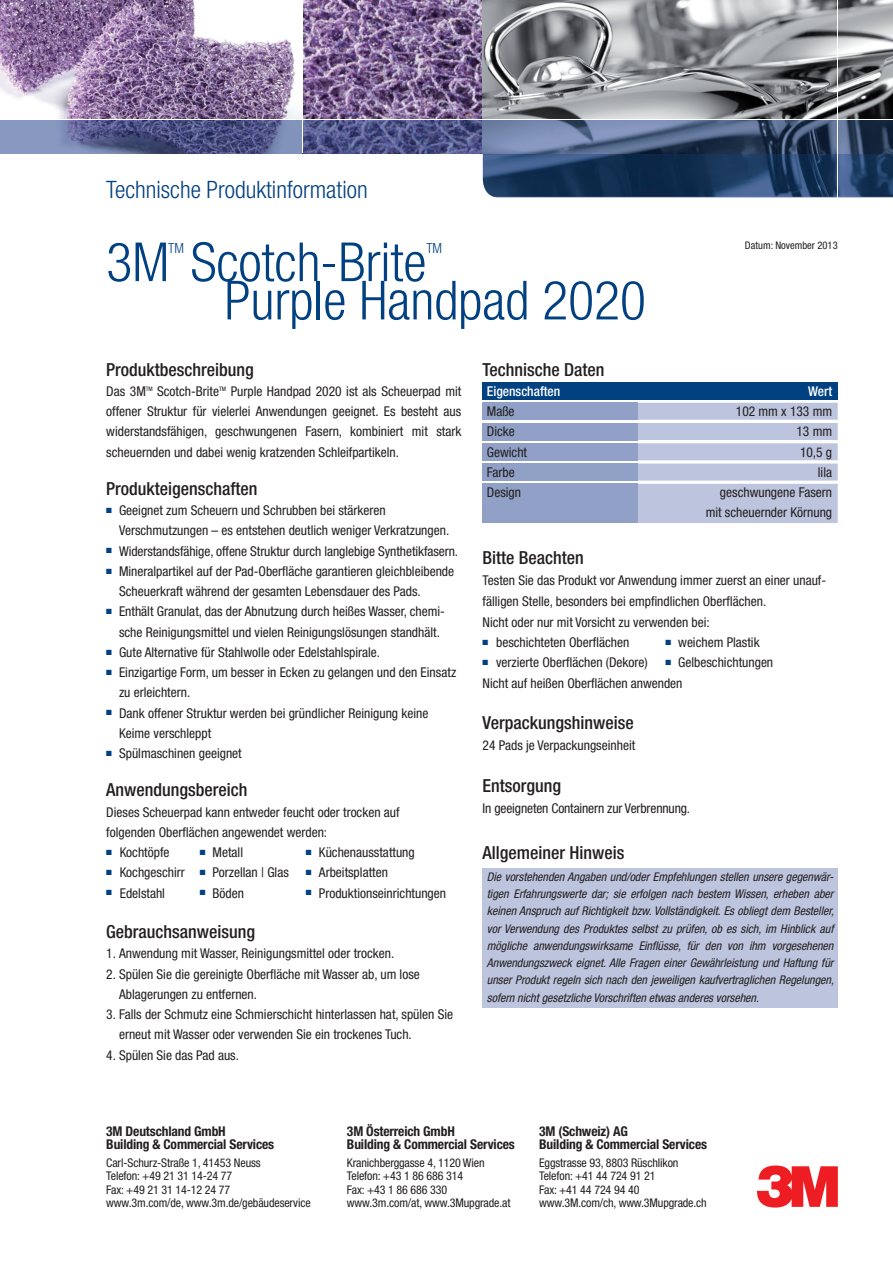
<style>
.page{position:relative;width:893px;height:1263px;background:#fff}
.page>*{position:absolute;margin:0;border:0;box-sizing:border-box;transform-origin:0 0}
.t1{font:60px "Logo 3 Mps";color:#ee1d23}
.t2{font:300 condensed 54px "Helvetica Neue";color:#014081}
.t3{font:300 condensed 24px "Helvetica Neue";color:#014081}
.t4{font:500 condensed 18px "Helvetica Neue";color:#231f20}
.t5{font:300 condensed 13.95px "Helvetica Neue";color:#014081}
.t6{font:condensed 13.5px/20.2px "Helvetica Neue";color:#231f20}
.t7{font:700 condensed 13.5px/13.5px "Helvetica Neue";letter-spacing:-.01em;color:#231f20}
.t8{font:500 condensed 13.5px "Helvetica Neue";color:#fff}
.t9{font:italic condensed 12px/17.2px "Helvetica Neue";letter-spacing:-.005em;color:#231f20;text-align:justify}
.t10{font:condensed 12px/13.5px "Helvetica Neue";letter-spacing:-.01em;color:#231f20}
.t11{font:condensed 10.5px "Helvetica Neue";color:#231f20}
.s1{font-size:13.5px;color:#fff}
</style>
<div class="page">
<svg style="left:483px;top:403px;width:355px;height:120px;background:#bdc4dd"></svg>
<div style="left:483px;top:484px;width:155px;height:39px;background:#90a0c6"></div>
<div style="left:483px;top:463px;width:155px;height:18px;background:#90a0c6"></div>
<div style="left:483px;top:403px;width:155px;height:17px;background:#90a0c6"></div>
<div style="left:483px;top:383px;width:355px;height:17px;background:#014081"></div>
<img style="left:303px;top:0;width:180px;height:153px">
<img style="left:0;top:0;width:302px;height:153px">
<svg style="left:483px;top:0;width:410px;height:153px;background:#838992"></svg>
<svg style="left:495px;top:197px;width:398px;height:1px"></svg>
<img style="left:483px;top:153px;width:410px;height:44px">
<hr style="left:0;top:119px;width:893px;height:1px;background:#fff">
<hr style="left:837px;top:0;width:1px;height:198px;background:#fff">
<div style="left:483px;top:868px;width:355px;height:139px;background:#bdc4dd"></div>
<h3 class="t3" style="left:106px;top:175px;width:263px">Technische Produktinformation</h3>
<h2 class="t2" style="left:106px;top:231px;width:322px">3M Scotch-Brite</h2>
<p class="t5" style="left:168px;top:240px;width:17px">TM</p>
<p class="t5" style="left:426px;top:240px;width:17px">TM</p>
<h2 class="t2" style="left:225px;top:269px;width:423px">Purple Handpad 2020</h2>
<p class="t11" style="left:745px;top:240px;width:94px">Datum: November 2013</p>
<h3 class="t4" style="left:106px;top:358px;width:149px">Produktbeschreibung</h3>
<p class="t6" style="left:106px;top:381px;width:357px;text-align:justify">Das 3M<sup>TM</sup> Scotch-Brite<sup>TM</sup> Purple Handpad 2020 ist als Scheuerpad mit offener Struktur für vielerlei Anwendungen geeignet. Es besteht aus widerstandsfähigen, geschwungenen Fasern, kombiniert mit stark scheuernden und dabei wenig kratzenden Schleifpartikeln.</p>
<h3 class="t4" style="left:106px;top:478px;width:220px">Produkteigenschaften<span class="s1">igenschaften</span></h3>
<p class="t6" style="left:119px;top:500px;width:332px;text-indent:-13px"><sup>■</sup> Geeignet zum Scheuern und Schrubben bei stärkeren<br>Verschmutzungen – es entstehen deutlich weniger Verkratzungen.</p>
<p class="t6" style="left:106px;top:541px;width:353px"><sup>■</sup> Widerstandsfähige, offene Struktur durch langlebige Synthetikfasern.</p>
<p class="t6" style="left:119px;top:561px;width:337px;text-indent:-13px"><sup>■</sup> Mineralpartikel auf der Pad-Oberfläche garantieren gleichbleibende<br>Scheuerkraft während der gesamten Lebensdauer des Pads.</p>
<p class="t6" style="left:106px;top:601px;width:340px;text-align:center"><sup>■</sup> Enthält Granulat, das der Abnutzung durch heißes Wasser, chemi&shy;sche Reinigungsmittel und vielen Reinigungslösungen standhält.</p>
<p class="t6" style="left:106px;top:642px;width:275px"><sup>■</sup> Gute Alternative für Stahlwolle oder Edelstahlspirale.</p>
<p class="t6" style="left:119px;top:662px;width:339px;text-indent:-13px"><sup>■</sup> Einzigartige Form, um besser in Ecken zu gelangen und den Einsatz zu erleichtern.</p>
<p class="t6" style="left:119px;top:703px;width:311px;text-indent:-13px"><sup>■</sup> Dank offener Struktur werden bei gründlicher Reinigung keine<br>Keime verschleppt</p>
<p class="t6" style="left:106px;top:743px;width:137px"><sup>■</sup> Spülmaschinen geeignet</p>
<h3 class="t4" style="left:106px;top:779px;width:143px">Anwendungsbereich</h3>
<p class="t6" style="left:106px;top:802px;width:295px">Dieses Scheuerpad kann entweder feucht oder trocken auf folgenden Oberflächen angewendet werden:</p>
<p class="t6" style="left:106px;top:842px;width:65px"><sup>■</sup> Kochtöpfe</p>
<p class="t6" style="left:200px;top:842px;width:45px"><sup>■</sup> Metall</p>
<p class="t6" style="left:306px;top:842px;width:110px"><sup>■</sup> Küchenausstattung</p>
<p class="t6" style="left:106px;top:862px;width:184px"><sup>■</sup> Kochgeschirr <sup>■</sup> Porzellan | Glas</p>
<p class="t6" style="left:306px;top:862px;width:84px"><sup>■</sup> Arbeitsplatten</p>
<p class="t6" style="left:106px;top:883px;width:60px"><sup>■</sup> Edelstahl</p>
<p class="t6" style="left:200px;top:883px;width:46px"><sup>■</sup> Böden</p>
<p class="t6" style="left:306px;top:883px;width:142px"><sup>■</sup> Produktionseinrichtungen</p>
<h3 class="t4" style="left:106px;top:921px;width:150px">Gebrauchsanweisung</h3>
<p class="t6" style="left:106px;top:943px;width:290px">1. Anwendung mit Wasser, Reinigungsmittel oder trocken.</p>
<p class="t6" style="left:119px;top:964px;width:302px;text-indent:-13px">2. Spülen Sie die gereinigte Oberfläche mit Wasser ab, um lose<br>Ablagerungen zu entfernen.</p>
<p class="t6" style="left:119px;top:1004px;width:336px;text-indent:-13px">3. Falls der Schmutz eine Schmierschicht hinterlassen hat, spülen Sie erneut mit Wasser oder verwenden Sie ein trockenes Tuch.</p>
<p class="t6" style="left:106px;top:1045px;width:134px">4. Spülen Sie das Pad aus.</p>
<h3 class="t4" style="left:483px;top:358px;width:123px">Technische Daten</h3>
<p class="t8" style="left:487px;top:383px;width:75px">Eigenschaften</p>
<p class="t8" style="left:808px;top:383px;width:26px">Wert</p>
<p class="t6" style="left:487px;top:401px;width:29px">Maße</p>
<p class="t6" style="left:736px;top:401px;width:98px">102 mm x 133 mm</p>
<p class="t6" style="left:487px;top:421px;width:29px">Dicke</p>
<p class="t6" style="left:796px;top:421px;width:37px">13 mm</p>
<p class="t6" style="left:487px;top:442px;width:42px">Gewicht</p>
<p class="t6" style="left:800px;top:442px;width:34px">10,5 g</p>
<p class="t6" style="left:487px;top:462px;width:29px">Farbe</p>
<p class="t6" style="left:818px;top:462px;width:16px">lila</p>
<p class="t6" style="left:487px;top:482px;width:36px">Design</p>
<p class="t6" style="left:706px;top:482px;width:128px;text-align:right">geschwungene Fasern mit scheuernder Körnung</p>
<h3 class="t4" style="left:483px;top:546px;width:103px">Bitte Beachten</h3>
<p class="t6" style="left:483px;top:569px;width:345px;line-height:21px">Testen Sie das Produkt vor Anwendung immer zuerst an einer unauf&shy;fälligen Stelle, besonders bei empfindlichen Oberflächen.<br>Nicht oder nur mit Vorsicht zu verwenden bei:</p>
<p class="t6" style="left:483px;top:632px;width:148px"><sup>■</sup> beschichteten Oberflächen</p>
<p class="t6" style="left:665px;top:632px;width:96px"><sup>■</sup> weichem Plastik</p>
<p class="t6" style="left:483px;top:652px;width:167px"><sup>■</sup> verzierte Oberflächen (Dekore)</p>
<p class="t6" style="left:483px;top:652px;width:292px;line-height:21px;text-indent:183px"><sup>■</sup> Gelbeschichtungen<br>Nicht auf heißen Oberflächen anwenden</p>
<h3 class="t4" style="left:483px;top:712px;width:153px">Verpackungshinweise</h3>
<p class="t6" style="left:483px;top:735px;width:154px">24 Pads je Verpackungseinheit</p>
<h3 class="t4" style="left:483px;top:774px;width:80px">Entsorgung</h3>
<p class="t6" style="left:483px;top:798px;width:209px">In geeigneten Containern zur Verbrennung.</p>
<h3 class="t4" style="left:483px;top:842px;width:143px">Allgemeiner Hinweis</h3>
<p class="t9" style="left:487px;top:868px;width:349px">Die vorstehenden Angaben und/oder Empfehlungen stellen unsere gegenwär&shy;tigen Erfahrungswerte dar; sie erfolgen nach bestem Wissen, erheben aber keinen Anspruch auf Richtigkeit bzw. Vollständigkeit. Es obliegt dem Besteller, vor Verwendung des Produktes selbst zu prüfen, ob es sich, im Hinblick auf mögliche anwendungswirksame Einflüsse, für den von ihm vorgesehenen Anwendungszweck eignet. Alle Fragen einer Gewährleistung und Haftung für unser Produkt regeln sich nach den jeweiligen kaufvertraglichen Regelungen, sofern nicht gesetzliche Vorschriften etwas anderes vorsehen.</p>
<p class="t7" style="left:106px;top:1124px;width:169px">3M Deutschland GmbH<br>Building &amp; Commercial Services</p>
<p class="t10" style="left:106px;top:1156px;width:206px">Carl-Schurz-Straße 1, 41453 Neuss<br>Telefon: +49 21 31 14-24 77<br>Fax: +49 21 31 14-12 24 77 www.3m.com/de, www.3m.de/gebäudeservice</p>
<p class="t7" style="left:347px;top:1124px;width:169px">3M Österreich GmbH<br>Building &amp; Commercial Services</p>
<p class="t10" style="left:347px;top:1156px;width:165px">Kranichberggasse 4, 1120 Wien<br>Telefon: +43 1 86 686 314<br>Fax: +43 1 86 686 330 www.3m.com/at, www.3Mupgrade.at</p>
<p class="t7" style="left:539px;top:1124px;width:169px">3M (Schweiz) AG<br>Building &amp; Commercial Services</p>
<p class="t10" style="left:539px;top:1156px;width:169px">Eggstrasse 93, 8803 Rüschlikon<br>Telefon: +41 44 724 91 21<br>Fax: +41 44 724 94 40 www.3M.com/ch, www.3Mupgrade.ch</p>
<h1 class="t1" style="left:757px;top:1157px;width:96px">3</h1>
</div>
